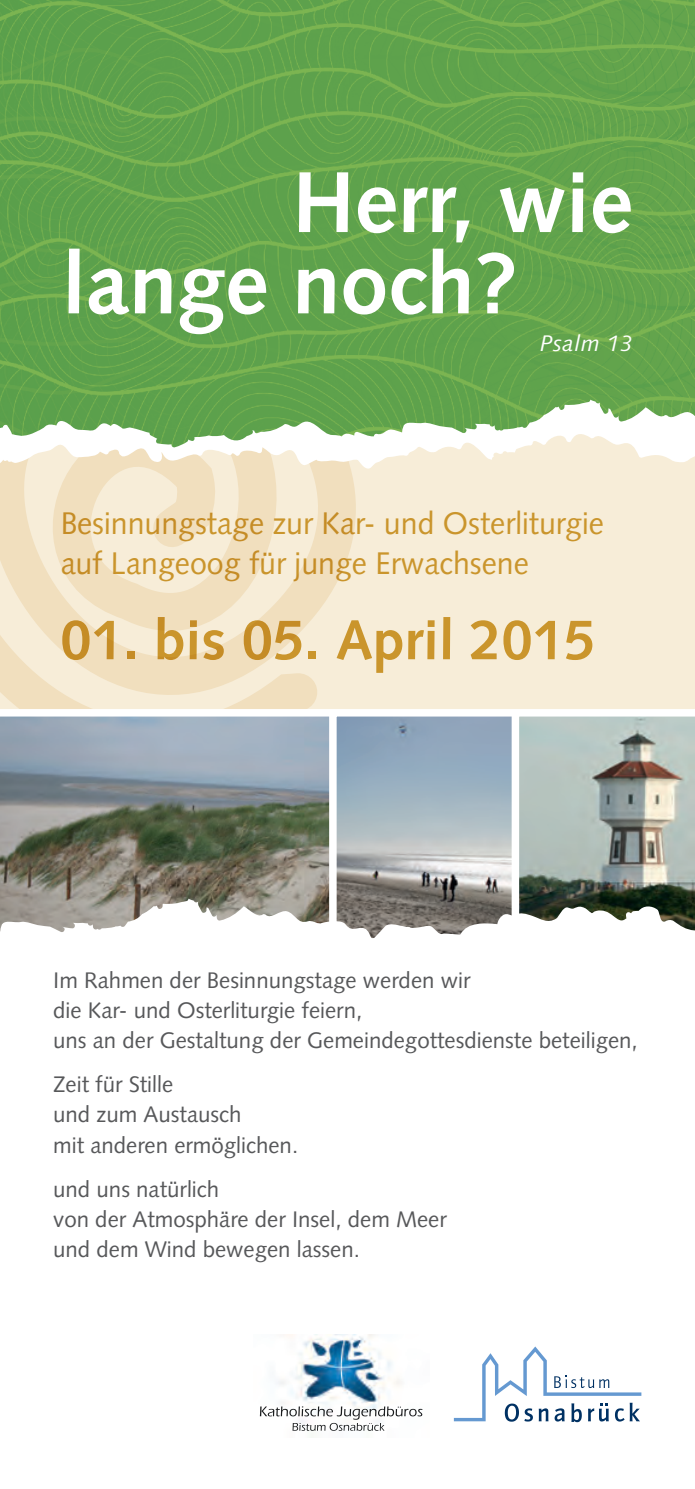
<style>
.page{position:relative;width:695px;height:1489px;background:#fff}
.page>*{position:absolute;margin:0;border:0;box-sizing:border-box;transform-origin:0 0}
.t1{font:700 86.25px/81.2px "Syntax LT Std";color:#fff}
.t2{font:700 56.25px "Syntax LT Std";color:#d1a134}
.t3{font:31.25px/40px "Syntax LT Std";color:#d1a134}
.t4{font:22.5px/30px "Syntax LT Std";color:#57585a}
.t5{font:italic 22.5px "Syntax LT Std";letter-spacing:.025em;color:#fff}
</style>
<div class="page">
<div style="left:0;top:434px;width:694px;height:292px;background:#f7edd8"></div>
<svg style="left:0;top:475px;width:356px;height:234px"></svg>
<img style="left:0;top:0;width:694px;height:399px">
<svg style="left:0;top:399px;width:694px;height:76px"></svg>
<svg style="left:454px;top:1346px;width:187px;height:75px"></svg>
<svg style="left:0;top:709px;width:329px;height:189px;background:#868d8b"></svg>
<img style="left:338px;top:718px;width:173px;height:180px">
<div style="left:329px;top:709px;width:214px;height:236px;border:8px solid #fff"></div>
<svg style="left:511px;top:709px;width:183px;height:189px;background:#a9b2ab"></svg>
<svg style="left:0;top:898px;width:694px;height:34px"></svg>
<svg style="left:14px;top:918px;width:638px;height:27px"></svg>
<img style="left:259px;top:1334px;width:164px;height:97px">
<img style="left:292px;top:1422px;width:89px;height:8px">
<img style="left:302px;top:1406px;width:92px;height:10px">
<h1 class="t1" style="left:62px;top:162px;width:572px;text-indent:230px">Herr, wie lange noch?</h1>
<p class="t5" style="left:540px;top:330px;width:94px">Psalm 13</p>
<h3 class="t3" style="left:60px;top:503px;width:545px">Besinnungstage zur Kar- und Osterliturgie auf Langeoog für junge Erwachsene</h3>
<h2 class="t2" style="left:60px;top:607px;width:536px">01. bis 05. April 2015</h2>
<p class="t4" style="left:53px;top:965px;width:586px">Im Rahmen der Besinnungstage werden wir<br>die Kar- und Osterliturgie feiern,<br>uns an der Gestaltung der Gemeindegottesdienste beteiligen,</p>
<p class="t4" style="left:53px;top:1069px;width:246px">Zeit für Stille<br>und zum Austausch<br>mit anderen ermöglichen.</p>
<p class="t4" style="left:53px;top:1173px;width:395px">und uns natürlich<br>von der Atmosphäre der Insel, dem Meer und dem Wind bewegen lassen.</p>
</div>
